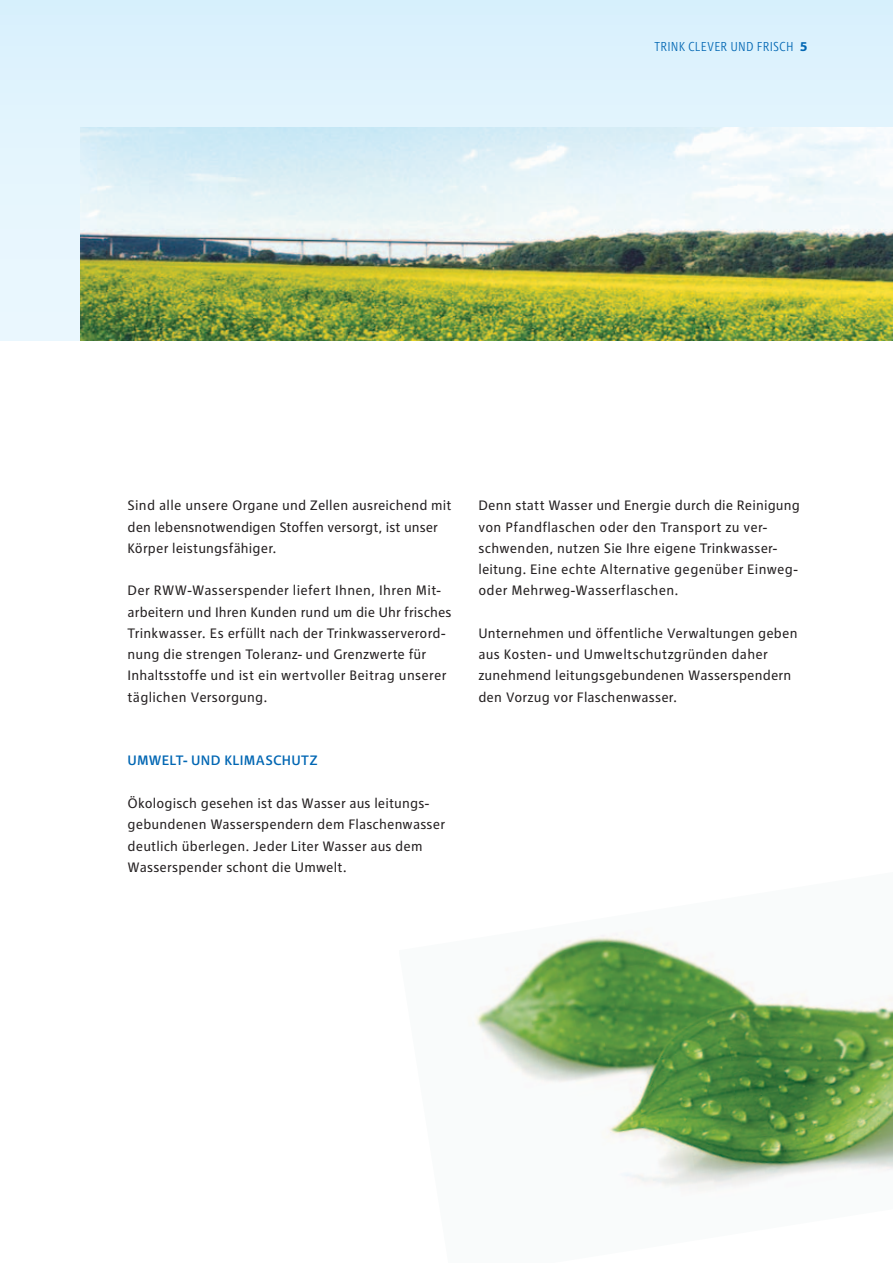
<style>
.page{position:relative;width:893px;height:1263px;background:#fff}
.page>*{position:absolute;margin:0;border:0;box-sizing:border-box;transform-origin:0 0}
.t1{font:14.25px/21.3px "RWE Text";letter-spacing:.01em;color:#231f20}
.t2{font:500 14.25px "RWE Text";letter-spacing:.025em;color:#0066b3}
.t3{font:300 condensed 13.5px "RWE Text";letter-spacing:.015em;color:#0066b3}
.s1{font-weight:700;font-stretch:normal}
</style>
<div class="page">
<div style="left:0;top:0;width:893px;height:340px;background:#def2fd"></div>
<img style="left:81px;top:128px;width:812px;height:212px">
<img style="left:475px;top:934px;width:418px;height:257px">
<p class="t3" style="left:654px;top:39px;width:155px">TRINK CLEVER UND FRISCH <span class="s1">5</span></p>
<p class="t1" style="left:128px;top:495px;width:325px">Sind alle unsere Organe und Zellen ausreichend mit den lebensnotwendigen Stoffen versorgt, ist unser<br>Körper leistungsfähiger.</p>
<p class="t1" style="left:128px;top:580px;width:326px">Der RWW-Wasserspender liefert Ihnen, Ihren Mit&shy;arbeitern und Ihren Kunden rund um die Uhr frisches Trinkwasser. Es erfüllt nach der Trinkwasserverord&shy;nung die strengen Toleranz- und Grenzwerte für Inhaltsstoffe und ist ein wertvoller Beitrag unserer täglichen Versorgung.</p>
<p class="t2" style="left:128px;top:752px;width:12px">UMW</p>
<p class="t2" style="left:162px;top:752px;width:157px">ELT- UND KLIMASCHUTZ</p>
<p class="t1" style="left:128px;top:792px;width:319px">Ökologisch gesehen ist das Wasser aus leitungs&shy;gebundenen Wasserspendern dem Flaschenwasser deutlich überlegen. Jeder Liter Wasser aus dem Wasserspender schont die Umwelt.</p>
<p class="t1" style="left:478px;top:495px;width:323px">Denn statt Wasser und Energie durch die Reinigung von Pfandflaschen oder den Transport zu ver&shy;schwenden, nutzen Sie Ihre eigene Trinkwasser&shy;leitung. Eine echte Alternative gegenüber Einweg&shy;oder Mehrweg-Wasserflaschen.</p>
<p class="t1" style="left:478px;top:622px;width:321px">Unternehmen und öffentliche Verwaltungen geben aus Kosten- und Umweltschutzgründen daher zunehmend leitungsgebundenen Wasserspendern den Vorzug vor Flaschenwasser.</p>
</div>
